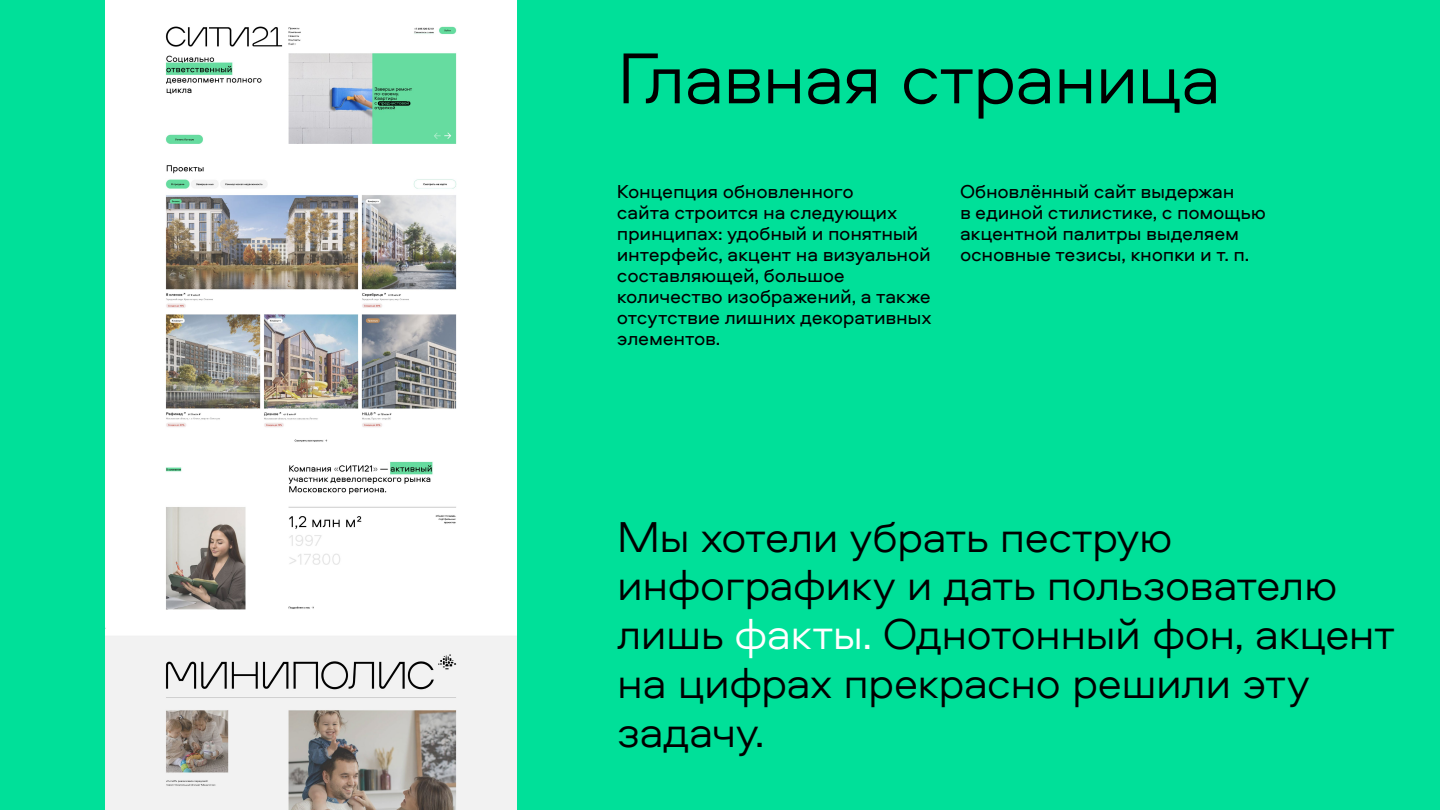
<style>
.page{position:relative;width:1440px;height:810px;background:#00e099}
.page>*{position:absolute;margin:0;border:0;box-sizing:border-box;transform-origin:0 0}
.t1{font:300 75px "Aeroport";letter-spacing:-.025em;color:#000}
.t2{font:300 45px/48.8px "Aeroport";letter-spacing:-.025em;color:#000}
.t3{font:19.5px/21px "Aeroport";letter-spacing:-.015em;color:#000}
.s1{color:#fff}
</style>
<div class="page">
<div style="left:105px;top:0;width:411px;height:810px;background:#fff"></div>
<img style="left:105px;top:26px;width:411px;height:784px">
<h1 class="t1" style="left:617px;top:28px;width:606px">Главная страница</h1>
<p class="t3" style="left:617px;top:180px;width:316px">Концепция обновленного<br>сайта строится на следующих принципах: удобный и понятный интерфейс, акцент на визуальной составляющей, большое количество изображений, а также отсутствие лишних декоративных элементов.</p>
<p class="t3" style="left:960px;top:180px;width:307px">Обновлённый сайт выдержан<br>в единой стилистике, с помощью акцентной палитры выделяем основные тезисы, кнопки и т. п.</p>
<h2 class="t2" style="left:617px;top:510px;width:780px">Мы хотели убрать пеструю инфографику и дать пользователю лишь <span class="s1">факты.</span> Однотонный фон, акцент на цифрах прекрасно решили эту задачу.</h2>
</div>
